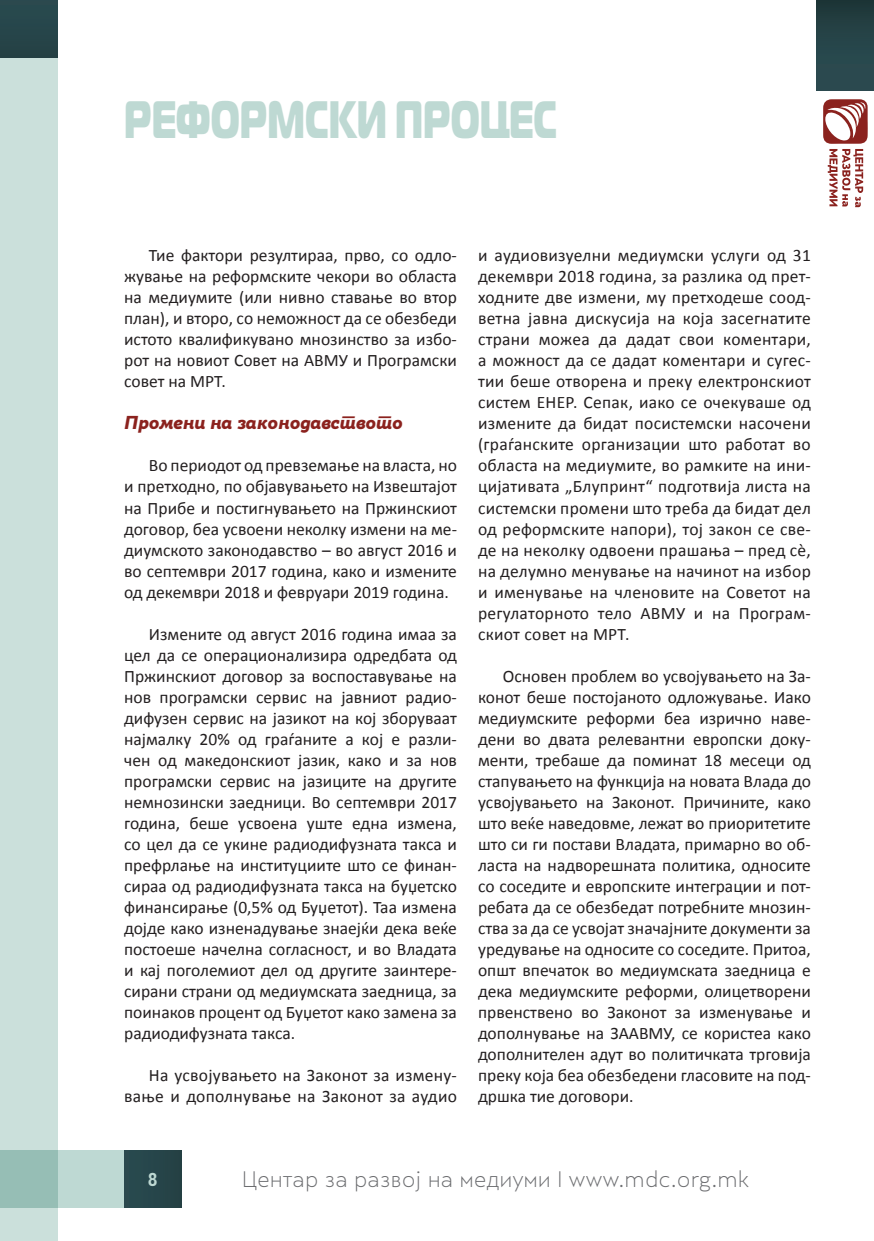
<style>
.page{position:relative;width:874px;height:1241px;background:#fff}
.page>*{position:absolute;margin:0;border:0;box-sizing:border-box;transform-origin:0 0}
.t1{font:52.5px "Magistral Black C";color:#bed9d3;scale:.67 1}
.t2{font:300 21px "Skola Sans";color:#6c6d70}
.t3{font:17.5px/21px "Calibri";color:#231f20;text-align:justify}
.t4{font:900 17.5px "Skola Sans It";color:#8b221e}
.t5{font:700 17.5px "Skola Sans Cn";color:#bed9d3}
</style>
<div class="page">
<div style="left:0;top:1150px;width:181px;height:57px;background:#bed9d3"></div>
<div style="left:0;top:0;width:57px;height:1240px;background:#cbe0db"></div>
<div style="left:124px;top:1150px;width:57px;height:57px;background:#26464b"></div>
<hr style="left:873px;top:1150px;width:1px;height:90px;background:#bed9d3">
<div style="left:816px;top:0;width:57px;height:91px;background:linear-gradient(to bottom,#1f393a,#2d4e55)"></div>
<div style="left:0;top:0;width:57px;height:57px;background:#26464b"></div>
<svg style="left:823px;top:99px;width:44px;height:108px"></svg>
<h1 class="t1" style="left:124px;top:85px;width:646px">РЕФОРМСКИ ПРОЦЕС</h1>
<p class="t3" style="left:124px;top:245px;width:334px;text-indent:25px">Тие фактори резултираа, прво, со одло&shy;жување на реформските чекори во областа на медиумите (или нивно ставање во втор план), и второ, со неможност да се обезбеди истото квалификувано мнозинство за избо&shy;рот на новиот Совет на АВМУ и Програмски совет на МРТ.</p>
<p class="t4" style="left:124px;top:412px;width:280px">Промени на законодавството</p>
<p class="t3" style="left:124px;top:455px;width:334px;text-indent:25px">Во периодот од превземање на власта, но и претходно, по објавувањето на Извештајот на Прибе и постигнувањето на Пржинскиот договор, беа усвоени неколку измени на ме&shy;диумското законодавство – во август 2016 и во септември 2017 година, како и измените од декември 2018 и февруари 2019 година.</p>
<p class="t3" style="left:124px;top:623px;width:334px;text-indent:25px">Измените од август 2016 година имаа за цел да се операционализира одредбата од Пржинскиот договор за воспоставување на нов програмски сервис на јавниот радио&shy;дифузен сервис на јазикот на кој зборуваат најмалку 20% од граѓаните а кој е разли&shy;чен од македонскиот јазик, како и за нов програмски сервис на јазиците на другите немнозински заедници. Во септември 2017 година, беше усвоена уште една измена, со цел да се укине радиодифузната такса и префрлање на институциите што се финан&shy;сираа од радиодифузната такса на буџетско финансирање (0,5% од Буџетот). Таа измена дојде како изненадување знаејќи дека веќе постоеше начелна согласност, и во Владата и кај поголемиот дел од другите заинтере&shy;сирани страни од медиумската заедница, за поинаков процент од Буџетот како замена за радиодифузната такса.</p>
<p class="t3" style="left:124px;top:1064px;width:334px;text-align:right">На усвојувањето на Законот за измену&shy;вање и дополнување на Законот за аудио</p>
<p class="t3" style="left:478px;top:245px;width:334px">и аудиовизуелни медиумски услуги од 31 декември 2018 година, за разлика од прет&shy;ходните две измени, му претходеше соод&shy;ветна јавна дискусија на која засегнатите страни можеа да дадат свои коментари, а можност да се дадат коментари и сугес&shy;тии беше отворена и преку електронскиот систем ЕНЕР. Сепак, иако се очекуваше од измените да бидат посистемски насочени (граѓанските организации што работат во областа на медиумите, во рамките на ини&shy;цијативата „Блупринт“ подготвија листа на системски промени што треба да бидат дел од реформските напори), тој закон се све&shy;де на неколку одвоени прашања – пред сè, на делумно менување на начинот на избор и именување на членовите на Советот на регулаторното тело АВМУ и на Програм&shy;скиот совет на МРТ.</p>
<p class="t3" style="left:478px;top:665px;width:334px;text-indent:25px">Основен проблем во усвојувањето на За&shy;конот беше постојаното одложување. Иако медиумските реформи беа изрично наве&shy;дени во двата релевантни европски доку&shy;менти, требаше да поминат 18 месеци од стапувањето на функција на новата Влада до усвојувањето на Законот. Причините, како што веќе наведовме, лежат во приоритетите што си ги постави Владата, примарно во об&shy;ласта на надворешната политика, односите со соседите и европските интеграции и пот&shy;ребата да се обезбедат потребните мнозин&shy;ства за да се усвојат значајните документи за уредување на односите со соседите. Притоа, општ впечаток во медиумската заедница е дека медиумските реформи, олицетворени првенствено во Законот за изменување и дополнување на ЗААВМУ, се користеа како дополнителен адут во политичката трговија преку која беа обезбедени гласовите на под&shy;дршка тие договори.</p>
<p class="t5" style="left:148px;top:1167px;width:11px">8</p>
<p class="t2" style="left:241px;top:1166px;width:508px">Центар за развој на медиуми I www.mdc.org.mk</p>
</div>
